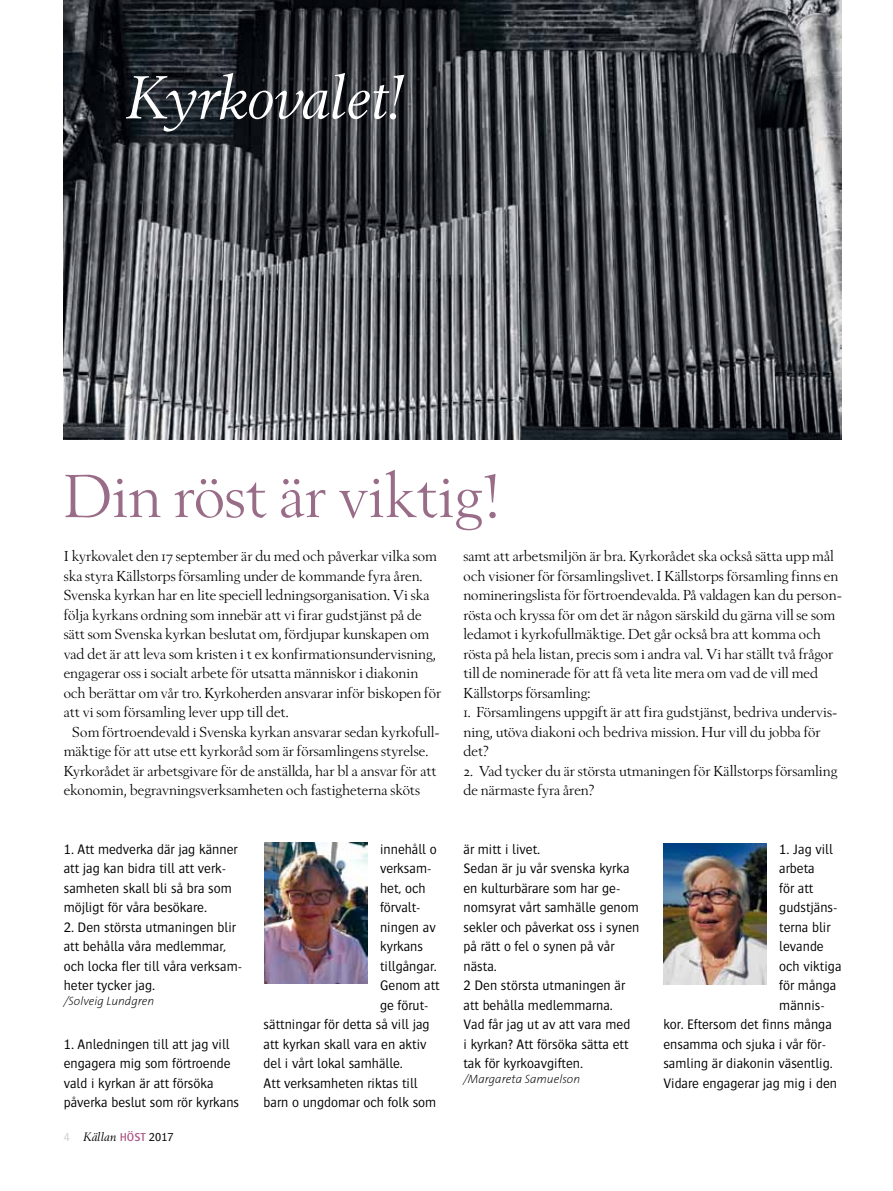
<style>
.page{position:relative;width:893px;height:1191px;background:#fff}
.page>*{position:absolute;margin:0;border:0;box-sizing:border-box;transform-origin:0 0}
.t1{font:60px "Berling Nova Display Pro";color:#996c88}
.t2{font:italic 60px "Berling Nova Display Pro";color:#fff}
.t3{font:14.25px/19.5px "Berling Nova Display Pro";color:#000}
.t4{font:300 14.25px/19.5px "Bosis";color:#000}
.t5{font:italic 200 12px "The Sans B2";color:#000}
.t6{font:italic 12px "Berling Nova Display Pro";color:#000}
.s1{font-family:"Bosis";font-style:normal;color:#d2d6d3}
.s2{font-family:"Bosis";font-style:normal;color:#ae5482}
.s3{font-family:"Bosis";font-weight:300;font-style:normal}
</style>
<div class="page">
<img style="left:64px;top:0;width:778px;height:439px">
<img style="left:264px;top:842px;width:103px;height:141px">
<img style="left:663px;top:843px;width:104px;height:141px">
<h1 class="t2" style="left:125px;top:63px;width:282px">Kyrkovalet!</h1>
<h1 class="t1" style="left:64px;top:460px;width:436px">Din röst är viktig!</h1>
<p class="t3" style="left:64px;top:546px;width:379px">I kyrkovalet den 17 september är du med och påverkar vilka som ska styra Källstorps församling under de kommande fyra åren.<br>Svenska kyrkan har en lite speciell ledningsorganisation. Vi ska följa kyrkans ordning som innebär att vi firar gudstjänst på de sätt som Svenska kyrkan beslutat om, fördjupar kunskapen om vad det är att leva som kristen i t ex konfirmationsundervisning, engagerar oss i socialt arbete för utsatta människor i diakonin och berättar om vår tro. Kyrkoherden ansvarar inför biskopen för att vi som församling lever upp till det.</p>
<p class="t3" style="left:64px;top:722px;width:378px;text-indent:9px">Som förtroendevald i Svenska kyrkan ansvarar sedan kyrkofull&shy;mäktige för att utse ett kyrkoråd som är församlingens styrelse.<br>Kyrkorådet är arbetsgivare för de anställda, har bl a ansvar för att ekonomin, begravningsverksamheten och fastigheterna sköts</p>
<p class="t4" style="left:64px;top:839px;width:175px">1. Att medverka där jag känner att jag kan bidra till att verk&shy;samheten skall bli så bra som möjligt för våra besökare.</p>
<p class="t4" style="left:64px;top:917px;width:180px">2. Den största utmaningen blir att behålla våra medlemmar, och locka fler till våra verksam&shy;heter tycker jag.</p>
<p class="t5" style="left:64px;top:995px;width:92px">/Solveig Lundgren</p>
<p class="t4" style="left:64px;top:1034px;width:177px">1. Anledningen till att jag vill engagera mig som förtroende vald i kyrkan är att försöka påverka beslut som rör kyrkans</p>
<p class="t6" style="left:64px;top:1129px;width:112px"><span class="s1">4</span> Källan <span class="s2">höst</span> <span class="s3">2017</span></p>
<p class="t4" style="left:380px;top:839px;width:58px">innehåll o</p>
<p class="t4" style="left:380px;top:858px;width:53px">verksam-</p>
<p class="t4" style="left:380px;top:878px;width:47px">het, och</p>
<p class="t4" style="left:380px;top:897px;width:42px">förvalt-</p>
<p class="t4" style="left:380px;top:917px;width:57px">ningen av</p>
<p class="t4" style="left:380px;top:936px;width:45px">kyrkans</p>
<p class="t4" style="left:380px;top:956px;width:58px">tillgångar.</p>
<p class="t4" style="left:380px;top:975px;width:61px">Genom att</p>
<p class="t4" style="left:380px;top:995px;width:50px">ge förut-</p>
<p class="t4" style="left:264px;top:1014px;width:168px">sättningar för detta så vill jag</p>
<p class="t4" style="left:264px;top:1034px;width:164px">att kyrkan skall vara en aktiv</p>
<p class="t4" style="left:264px;top:1053px;width:141px">del i vårt lokal samhälle.</p>
<p class="t4" style="left:264px;top:1073px;width:156px">Att verksamheten riktas till</p>
<p class="t4" style="left:264px;top:1092px;width:174px">barn o ungdomar och folk som</p>
<p class="t3" style="left:463px;top:546px;width:380px">samt att arbetsmiljön är bra. Kyrkorådet ska också sätta upp mål och visioner för församlingslivet. I Källstorps församling finns en nomineringslista för förtroendevalda. På valdagen kan du person&shy;rösta och kryssa för om det är någon särskild du gärna vill se som ledamot i kyrkofullmäktige. Det går också bra att komma och rösta på hela listan, precis som i andra val. Vi har ställt två frågor till de nominerade för att få veta lite mera om vad de vill med Källstorps församling:</p>
<p class="t3" style="left:463px;top:702px;width:375px">1. Församlingens uppgift är att fira gudstjänst, bedriva undervis&shy;ning, utöva diakoni och bedriva mission. Hur vill du jobba för det?</p>
<p class="t3" style="left:463px;top:760px;width:376px">2. Vad tycker du är största utmaningen för Källstorps församling de närmaste fyra åren?</p>
<p class="t4" style="left:463px;top:839px;width:178px">är mitt i livet.<br>Sedan är ju vår svenska kyrka en kulturbärare som har ge&shy;nomsyrat vårt samhälle genom sekler och påverkat oss i synen på rätt o fel o synen på vår nästa.<br>2 Den största utmaningen är att behålla medlemmarna.<br>Vad får jag ut av att vara med<br>i kyrkan? Att försöka sätta ett tak för kyrkoavgiften.</p>
<p class="t5" style="left:463px;top:1073px;width:118px">/Margareta Samuelson</p>
<p class="t4" style="left:779px;top:839px;width:55px">1. Jag vill</p>
<p class="t4" style="left:779px;top:858px;width:37px">arbeta</p>
<p class="t4" style="left:779px;top:878px;width:36px">för att</p>
<p class="t4" style="left:779px;top:897px;width:60px">gudstjäns-</p>
<p class="t4" style="left:779px;top:917px;width:53px">terna blir</p>
<p class="t4" style="left:779px;top:936px;width:46px">levande</p>
<p class="t4" style="left:779px;top:956px;width:64px">och viktiga</p>
<p class="t4" style="left:779px;top:975px;width:59px">för många</p>
<p class="t4" style="left:779px;top:995px;width:47px">männis-</p>
<p class="t4" style="left:663px;top:1014px;width:170px">kor. Eftersom det finns många</p>
<p class="t4" style="left:663px;top:1034px;width:164px">ensamma och sjuka i vår för-</p>
<p class="t4" style="left:663px;top:1053px;width:171px">samling är diakonin väsentlig.</p>
<p class="t4" style="left:663px;top:1073px;width:175px">Vidare engagerar jag mig i den</p>
</div>
